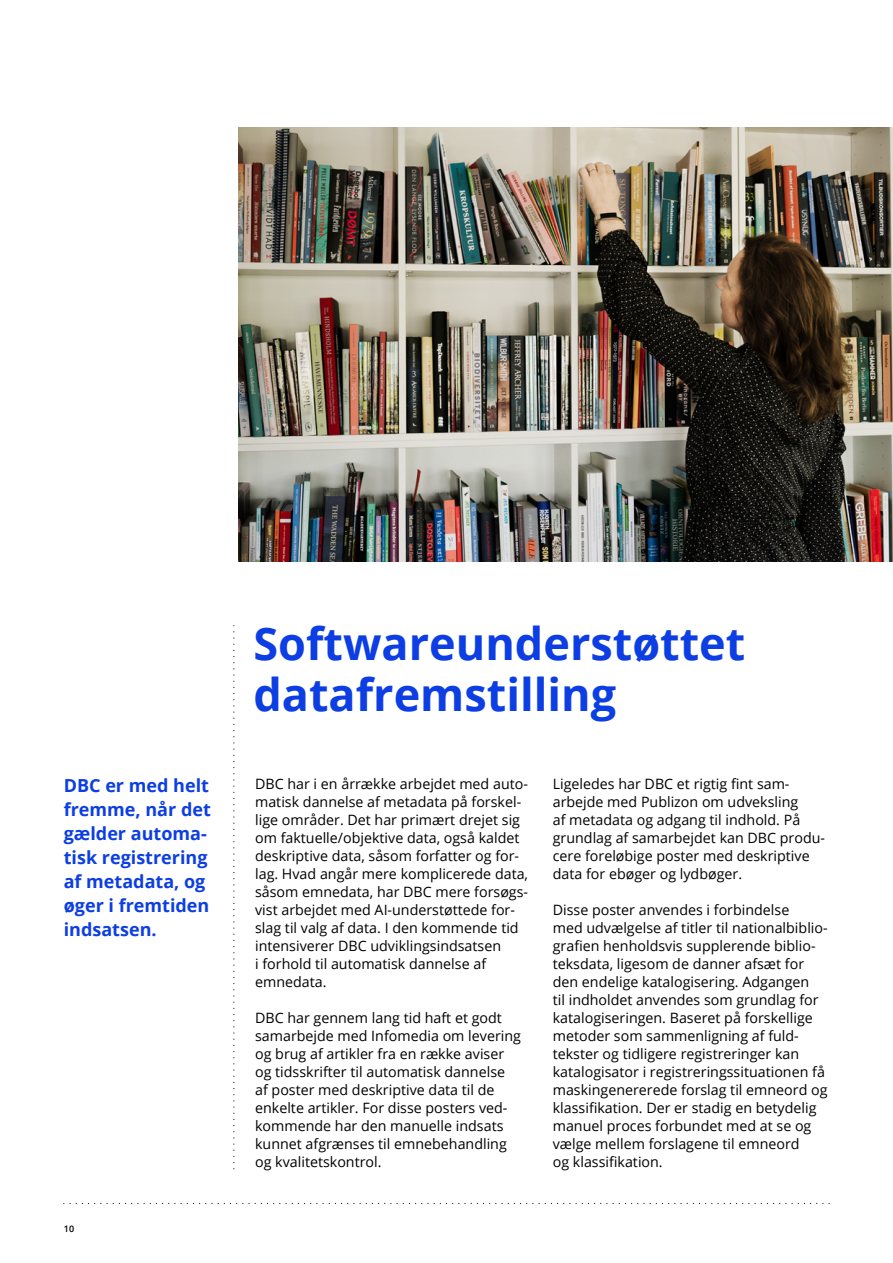
<style>
.page{position:relative;width:893px;height:1263px;background:#fff}
.page>*{position:absolute;margin:0;border:0;box-sizing:border-box;transform-origin:0 0}
.t1{font:700 45px/51px "Open Sans";color:#0c3ee3}
.t2{font:700 18px/24px "Open Sans";color:#0c3ee3}
.t3{font:14.25px/18px "Open Sans";color:#000}
.t4{font:600 9px "Open Sans";color:#000}
</style>
<div class="page">
<img style="left:238px;top:128px;width:655px;height:433px">
<svg style="left:64px;top:1203px;width:765px;height:1px"></svg>
<svg style="left:233px;top:626px;width:1px;height:543px"></svg>
<p class="t2" style="left:64px;top:775px;width:149px">DBC er med helt fremme, når det gælder automa&shy;tisk registrering af metadata, og øger i fremtiden indsatsen.</p>
<p class="t4" style="left:64px;top:1224px;width:12px">10</p>
<h1 class="t1" style="left:253px;top:621px;width:493px">Softwareunderstøttet datafremstilling</h1>
<p class="t3" style="left:255px;top:776px;width:275px">DBC har i en årrække arbejdet med auto&shy;matisk dannelse af metadata på forskel&shy;lige områder. Det har primært drejet sig om faktuelle/objektive data, også kaldet deskriptive data, såsom forfatter og for&shy;lag. Hvad angår mere komplicerede data, såsom emnedata, har DBC mere forsøgs&shy;vist arbejdet med AI-understøttede for&shy;slag til valg af data. I den kommende tid intensiverer DBC udviklingsindsatsen<br>i forhold til automatisk dannelse af emnedata.</p>
<p class="t3" style="left:255px;top:1010px;width:267px">DBC har gennem lang tid haft et godt samarbejde med Infomedia om levering og brug af artikler fra en række aviser og tidsskrifter til automatisk dannelse af poster med deskriptive data til de enkelte artikler. For disse posters ved&shy;kommende har den manuelle indsats kunnet afgrænses til emnebehandling og kvalitetskontrol.</p>
<p class="t3" style="left:553px;top:774px;width:274px">Ligeledes har DBC et rigtig fint sam&shy;arbejde med Publizon om udveksling<br>af metadata og adgang til indhold. På grundlag af samarbejdet kan DBC produ&shy;cere foreløbige poster med deskriptive data for ebøger og lydbøger.</p>
<p class="t3" style="left:553px;top:902px;width:276px">Disse poster anvendes i forbindelse<br>med udvælgelse af titler til nationalbiblio&shy;grafien henholdsvis supplerende biblio&shy;teksdata, ligesom de danner afsæt for den endelige katalogisering. Adgangen<br>til indholdet anvendes som grundlag for katalogiseringen. Baseret på forskellige metoder som sammenligning af fuld&shy;tekster og tidligere registreringer kan katalogisator i registreringssituationen få maskingenererede forslag til emneord og klassifikation. Der er stadig en betydelig manuel proces forbundet med at se og vælge mellem forslagene til emneord<br>og klassifikation.</p>
</div>
